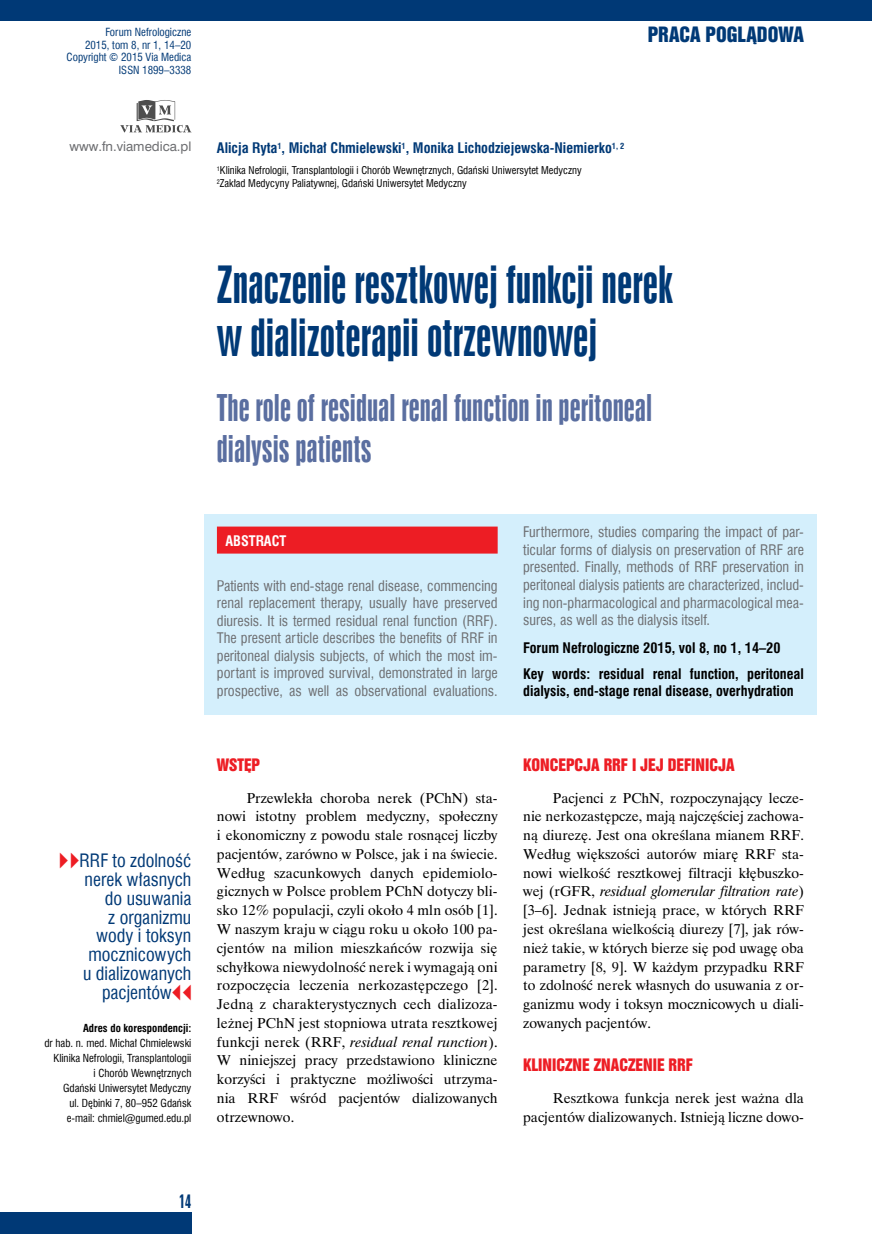
<style>
.page{position:relative;width:872px;height:1234px;background:#fff}
.page>*{position:absolute;margin:0;border:0;box-sizing:border-box;transform-origin:0 0}
.t1{font:48px/52.5px "Swis 924 EU";color:#003976}
.t2{font:34.5px/41.4px "Swis 924 EU";color:#5a6ea0}
.t3{font:19.35px "Swis 921 EU";color:#003976}
.t4{font:18px/18.8px "Swis 721 Cn EU";color:#003976;text-align:right}
.t5{font:18px "Swis 924 EU";color:#003976}
.t6{font:15.75px "Swis 921 EU";color:#ed1d24}
.t7{font:14.25px/18.8px "Time Ibis EE";color:#000;text-align:justify}
.t8{font:14.25px/17.5px "Swis 721 Cn EU";color:#6d6e71;text-align:justify}
.t9{font:700 14.25px/26.1px "Swis 721 Cn EU";color:#000}
.t10{font:700 14.25px "Swis 721 Cn EU";color:#003976}
.t11{font:700 14.25px "Swis 721 Cn EU";color:#fff}
.t12{font:12.3px "Swis 721 PL";color:#6d6e71}
.t13{font:10.95px/12.6px "Swis 721 Cn EU";color:#003976;text-align:right}
.t14{font:10.8px/15px "Swis 721 Cn EU";color:#000;text-align:right}
.t15{font:700 10.8px "Swis 721 Cn EU";color:#000}
.t16{font:10.5px/12.6px "Swis 721 Cn EU";color:#000}
.s1{font-family:"Newspaper Pi";color:#ed1d24}
.s2{font-style:italic}
</style>
<div class="page">
<div style="left:0;top:1212px;width:191px;height:21px;background:#003976"></div>
<div style="left:0;top:0;width:872px;height:21px;background:#003976"></div>
<svg style="left:120px;top:100px;width:71px;height:33px"></svg>
<div style="left:204px;top:513px;width:612px;height:201px;background:#d4effc"></div>
<div style="left:217px;top:526px;width:280px;height:27px;background:#ed1d24"></div>
<p class="t13" style="left:67px;top:26px;width:126px">Forum Nefrologiczne<br>2015, tom 8, nr 1, 14–20<br>Copyright © 2015 Via Medica<br>ISSN 1899–3338</p>
<h3 class="t3" style="left:647px;top:22px;width:158px">PRACA POGLĄDOWA</h3>
<p class="t12" style="left:70px;top:138px;width:123px">www.fn.viamedica.pl</p>
<p class="t10" style="left:217px;top:139px;width:409px">Alicja Ryta<sup>1</sup>, Michał Chmielewski<sup>1</sup>, Monika Lichodziejewska-Niemierko<sup>1,</sup> <sup>2</sup></p>
<p class="t16" style="left:217px;top:164px;width:366px"><sup>1</sup>Klinika Nefrologii, Transplantologii i Chorób Wewnętrznych, Gdański Uniwersytet Medyczny<br><sup>2</sup>Zakład Medycyny Paliatywnej, Gdański Uniwersytet Medyczny</p>
<p class="t4" style="left:59px;top:851px;width:133px"><span class="s1">VV</span>RRF to zdolność nerek własnych<br>do usuwania<br>z organizmu<br>wody i toksyn mocznicowych<br>u dializowanych pacjentów<span class="s1">CC</span></p>
<p class="t15" style="left:83px;top:1021px;width:110px">Adres do korespondencji:</p>
<p class="t14" style="left:44px;top:1035px;width:148px">dr hab. n. med. Michał Chmielewski<br>Klinika Nefrologii, Transplantologii<br>i Chorób Wewnętrznych<br>Gdański Uniwersytet Medyczny<br>ul. Dębinki 7, 80–952 Gdańsk e-mail: chmiel@gumed.edu.pl</p>
<h1 class="t1" style="left:217px;top:259px;width:457px">Znaczenie resztkowej funkcji nerek w dializoterapii otrzewnowej</h1>
<h2 class="t2" style="left:217px;top:387px;width:437px">The role of residual renal function in peritoneal dialysis patients</h2>
<p class="t11" style="left:225px;top:532px;width:62px">ABSTRACT</p>
<p class="t8" style="left:217px;top:576px;width:282px">Patients with end-stage renal disease, commencing renal replacement therapy, usually have preserved diuresis. It is termed residual renal function (RRF).<br>The present article describes the benefits of RRF in peritoneal dialysis subjects, of which the most im&shy;portant is improved survival, demonstrated in large prospective, as well as observational evaluations.</p>
<p class="t6" style="left:217px;top:754px;width:45px">WSTĘP</p>
<p class="t7" style="left:217px;top:788px;width:282px;text-indent:30px">Przewlekła choroba nerek (PChN) sta&shy;nowi istotny problem medyczny, społeczny i ekonomiczny z powodu stale rosnącej liczby pacjentów, zarówno w Polsce, jak i na świecie.<br>Według szacunkowych danych epidemiolo&shy;gicznych w Polsce problem PChN dotyczy bli&shy;sko 12% populacji, czyli około 4 mln osób [1].<br>W naszym kraju w ciągu roku u około 100 pa&shy;cjentów na milion mieszkańców rozwija się schyłkowa niewydolność nerek i wymagają oni rozpoczęcia leczenia nerkozastępczego [2].<br>Jedną z charakterystycznych cech dializoza&shy;leżnej PChN jest stopniowa utrata resztkowej funkcji nerek (RRF, <span class="s2">residual renal runction</span>).<br>W niniejszej pracy przedstawiono kliniczne korzyści i praktyczne możliwości utrzyma&shy;nia RRF wśród pacjentów dializowanych otrzewnowo.</p>
<p class="t8" style="left:523px;top:523px;width:282px">Furthermore, studies comparing the impact of par&shy;ticular forms of dialysis on preservation of RRF are presented. Finally, methods of RRF preservation in peritoneal dialysis patients are characterized, includ&shy;ing non-pharmacological and pharmacological mea&shy;sures, as well as the dialysis itself.</p>
<p class="t9" style="left:523px;top:634px;width:282px">Forum Nefrologiczne 2015, vol 8, no 1, 14–20<br>Key words: residual renal function, peritoneal</p>
<p class="t9" style="left:523px;top:678px;width:272px">dialysis, end-stage renal disease, overhydration</p>
<p class="t6" style="left:523px;top:754px;width:213px">KONCEPCJA RRF I JEJ DEFINICJA</p>
<p class="t7" style="left:523px;top:788px;width:282px;text-indent:30px">Pacjenci z PChN, rozpoczynający lecze&shy;nie nerkozastępcze, mają najczęściej zachowa&shy;ną diurezę. Jest ona określana mianem RRF.<br>Według większości autorów miarę RRF sta&shy;nowi wielkość resztkowej filtracji kłębuszko&shy;wej (rGFR, <span class="s2">residual glomerular filtration rate</span>) [3–6]. Jednak istnieją prace, w których RRF jest określana wielkością diurezy [7], jak rów&shy;nież takie, w których bierze się pod uwagę oba parametry [8, 9]. W każdym przypadku RRF to zdolność nerek własnych do usuwania z or&shy;ganizmu wody i toksyn mocznicowych u diali&shy;zowanych pacjentów.</p>
<p class="t6" style="left:523px;top:1054px;width:171px">KLINICZNE ZNACZENIE RRF</p>
<p class="t7" style="left:523px;top:1088px;width:282px;text-align:right">Resztkowa funkcja nerek jest ważna dla pacjentów dializowanych. Istnieją liczne dowo-</p>
<p class="t5" style="left:179px;top:1190px;width:14px">14</p>
</div>
